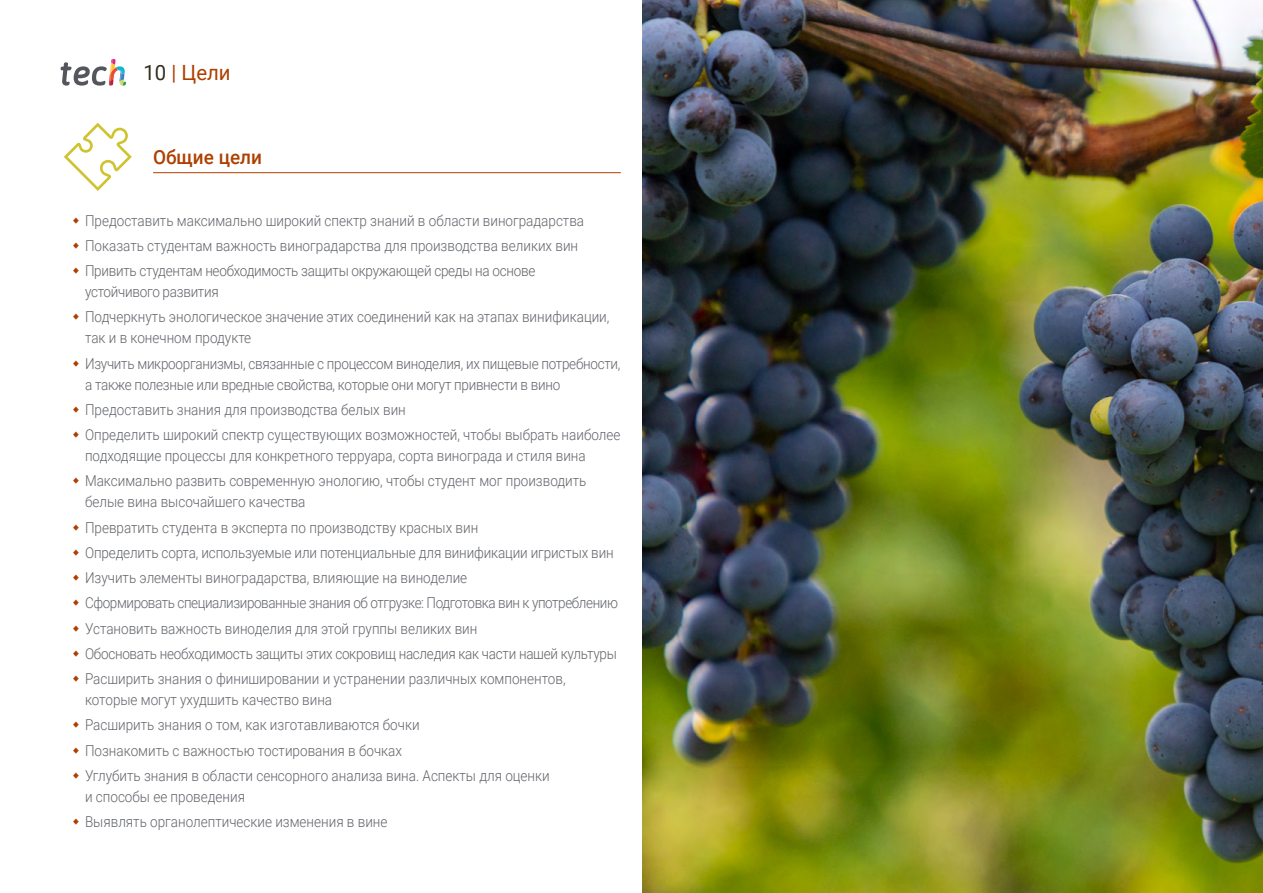
<style>
.page{position:relative;width:1263px;height:893px;background:#fff}
.page>*{position:absolute;margin:0;border:0;box-sizing:border-box;transform-origin:0 0}
.t1{font:21px "Roboto";color:#ae4000}
.t2{font:500 19.5px "Roboto";color:#ae4000}
.t3{font:300 15px/25.2px "Roboto";color:#61646a;scale:.9 1}
.t4{font:300 15px/25.2px "Roboto";letter-spacing:-.02em;color:#61646a;scale:.9 1}
.s1{color:#312e20}
</style>
<div class="page">
<hr style="left:153px;top:172px;width:468px;height:1px;background:#ae4000">
<svg style="left:64px;top:123px;width:68px;height:68px"></svg>
<img style="left:642px;top:0;width:621px;height:893px">
<svg style="left:61px;top:59px;width:65px;height:27px"></svg>
<h1 class="t1" style="left:144px;top:57px;width:89px"><span class="s1">10</span> | Цели</h1>
<h2 class="t2" style="left:153px;top:144px;width:110px">Общие цели</h2>
<p class="t3" style="left:85px;top:207px;width:556px">Предоставить максимально широкий спектр знаний в области виноградарства<br>Показать студентам важность виноградарства для производства великих вин<br>Привить студентам необходимость защиты окружающей среды на основе</p>
<p class="t3" style="left:85px;top:279px;width:584px">устойчивого развития<br>Подчеркнуть энологическое значение этих соединений как на этапах винификации,</p>
<p class="t4" style="left:85px;top:325px;width:596px">так и в конечном продукте<br>Изучить микроорганизмы, связанные с процессом виноделия, их пищевые потребности,</p>
<p class="t3" style="left:85px;top:371px;width:596px">а также полезные или вредные свойства, которые они могут привнести в вино<br>Предоставить знания для производства белых вин<br>Определить широкий спектр существующих возможностей, чтобы выбрать наиболее</p>
<p class="t3" style="left:85px;top:443px;width:559px">подходящие процессы для конкретного терруара, сорта винограда и стиля вина<br>Максимально развить современную энологию, чтобы студент мог производить</p>
<p class="t3" style="left:85px;top:489px;width:594px">белые вина высочайшего качества<br>Превратить студента в эксперта по производству красных вин<br>Определить сорта, используемые или потенциальные для винификации игристых вин Изучить элементы виноградарства, влияющие на виноделие<br>Сформировать специализированные знания об отгрузке: Подготовка вин к употреблению Установить важность виноделия для этой группы великих вин<br>Обосновать необходимость защиты этих сокровищ наследия как части нашей культуры Расширить знания о финишировании и устранении различных компонентов,</p>
<p class="t3" style="left:85px;top:687px;width:518px">которые могут ухудшить качество вина<br>Расширить знания о том, как изготавливаются бочки<br>Познакомить с важностью тостирования в бочках<br>Углубить знания в области сенсорного анализа вина. Аспекты для оценки</p>
<p class="t3" style="left:85px;top:783px;width:338px">и способы ее проведения<br>Выявлять органолептические изменения в вине</p>
</div>
